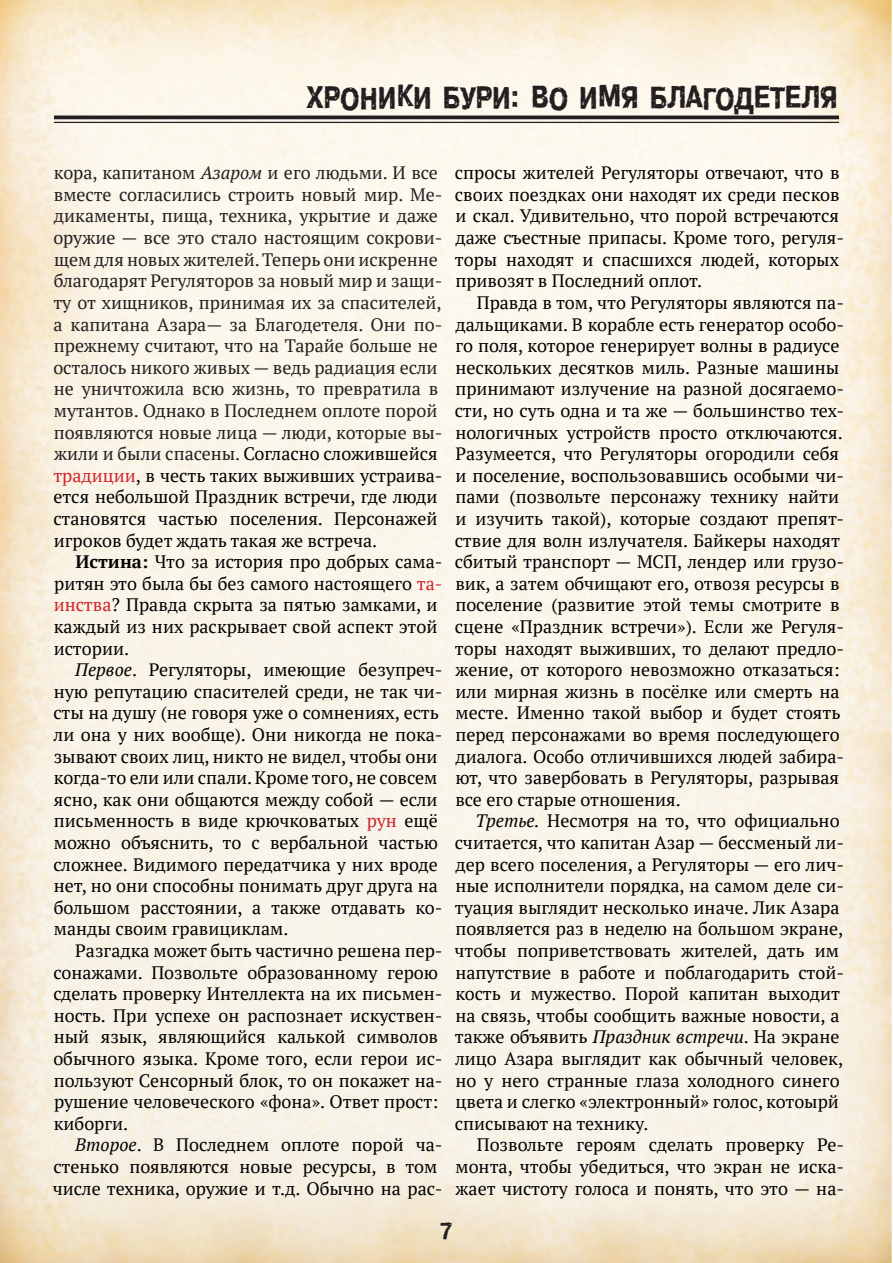
<style>
.page{position:relative;width:893px;height:1263px;background:#fff}
.page>*{position:absolute;margin:0;border:0;box-sizing:border-box;transform-origin:0 0}
.t1{font:36px "Crash C";color:#231f20}
.t2{font:27px "Crash C";color:#231f20}
.t3{font:18px/21.6px "PT Serif";color:#000}
.t4{font:18px/21.6px "PT Serif";color:#231f20}
.s1{font-style:italic}
.s2{color:#000}
.s3{color:#d1232a}
.s4{font-weight:700}
</style>
<div class="page">
<hr style="left:54px;top:116px;width:785px;height:3px;background:#231f20">
<hr style="left:54px;top:122px;width:785px;height:1px;background:#231f20">
<h1 class="t1" style="left:307px;top:80px;width:533px">ХРОНИКИ БУРИ: ВО ИМЯ БЛАГОДЕТЕЛЯ</h1>
<p class="t4" style="left:53px;top:162px;width:391px">кора, капитаном <span class="s1">Азаром</span> и его людьми. И все вместе согласились строить новый мир. Ме&shy;дикаменты, пища, техника, укрытие и даже оружие — все это стало настоящим сокрови&shy;щем для новых жителей. Теперь они искренне благодарят Регуляторов за новый мир и защи&shy;ту от хищников, принимая их за спасителей, а капитана Азара— за Благодетеля. Они по&shy;прежнему считают, что на Тарайе больше не осталось никого живых — ведь радиация если не уничтожила всю жизнь, то превратила в мутантов. Однако в Последнем оплоте порой появляются новые лица — люди, которые вы&shy;жили и были спасены. <span class="s2">Согласно сложившейся </span><span class="s3">традиции</span><span class="s2">, в честь таких выживших устраива&shy;ется небольшой Праздник встречи, где люди становятся частью поселения. Персонажей игроков будет ждать такая же встреча.</span></p>
<p class="t3" style="left:54px;top:551px;width:390px;text-indent:22px"><span class="s4">Истина:</span> Что за история про добрых сама&shy;ритян это была бы без самого настоящего <span class="s3">та&shy;инства</span>? Правда скрыта за пятью замками, и каждый из них раскрывает свой аспект этой истории.</p>
<p class="t3" style="left:53px;top:659px;width:391px;text-indent:22px"><span class="s1">Первое</span>. Регуляторы, имеющие безупреч&shy;ную репутацию спасителей среди, не так чи&shy;сты на душу (не говоря уже о сомнениях, есть ли она у них вообще). Они никогда не пока&shy;зывают своих лиц, никто не видел, чтобы они когда-то ели или спали. Кроме того, не совсем ясно, как они общаются между собой — если письменность в виде крючковатых <span class="s3">рун</span> ещё можно объяснить, то с вербальной частью сложнее. Видимого передатчика у них вроде нет, но они способны понимать друг друга на большом расстоянии, а также отдавать ко&shy;манды своим гравициклам.</p>
<p class="t3" style="left:53px;top:939px;width:391px;text-indent:22px">Разгадка может быть частично решена пер&shy;сонажами. Позвольте образованному герою сделать проверку Интеллекта на их письмен&shy;ность. При успехе он распознает искуствен&shy;ный язык, являющийся калькой символов обычного языка. Кроме того, если герои ис&shy;пользуют Сенсорный блок, то он покажет на&shy;рушение человеческого «фона». Ответ прост: киборги.</p>
<p class="t3" style="left:53px;top:1134px;width:391px;text-indent:22px"><span class="s1">Второе</span>. В Последнем оплоте порой ча&shy;стенько появляются новые ресурсы, в том числе техника, оружие и т.д. Обычно на рас-</p>
<p class="t3" style="left:455px;top:162px;width:391px">спросы жителей Регуляторы отвечают, что в своих поездках они находят их среди песков и скал. Удивительно, что порой встречаются даже съестные припасы. Кроме того, регуля&shy;торы находят и спасшихся людей, которых привозят в Последний оплот.</p>
<p class="t3" style="left:455px;top:291px;width:391px;text-indent:22px">Правда в том, что Регуляторы являются па&shy;дальщиками. В корабле есть генератор особо&shy;го поля, которое генерирует волны в радиусе нескольких десятков миль. Разные машины принимают излучение на разной досягаемо&shy;сти, но суть одна и та же — большинство тех&shy;нологичных устройств просто отключаются.<br>Разумеется, что Регуляторы огородили себя и поселение, воспользовавшись особыми чи&shy;пами (позвольте персонажу технику найти и изучить такой), которые создают препят&shy;ствие для волн излучателя. Байкеры находят сбитый транспорт — МСП, лендер или грузо&shy;вик, а затем обчищают его, отвозя ресурсы в поселение (развитие этой темы смотрите в сцене «Праздник встречи»). Если же Регуля&shy;торы находят выживших, то делают предло&shy;жение, от которого невозможно отказаться: или мирная жизнь в посёлке или смерть на месте. Именно такой выбор и будет стоять перед персонажами во время последующего диалога. Особо отличившихся людей забира&shy;ют, что завербовать в Регуляторы, разрывая все его старые отношения.</p>
<p class="t3" style="left:454px;top:810px;width:391px;text-indent:21px"><span class="s1">Третье.</span> Несмотря на то, что официально считается, что капитан Азар — бессменый ли&shy;дер всего поселения, а Регуляторы — его лич&shy;ные исполнители порядка, на самом деле си&shy;туация выглядит несколько иначе. Лик Азара появляется раз в неделю на большом экране, чтобы поприветствовать жителей, дать им напутствие в работе и поблагодарить стой&shy;кость и мужество. Порой капитан выходит на связь, чтобы сообщить важные новости, а также объявить <span class="s1">Праздник встречи</span>. На экране лицо Азара выглядит как обычный человек, но у него странные глаза холодного синего цвета и слегко «электронный» голос, котоырй списывают на технику.</p>
<p class="t3" style="left:455px;top:1134px;width:390px;text-align:justify;text-indent:21px">Позвольте героям сделать проверку Ре&shy;монта, чтобы убедиться, что экран не иска&shy;жает чистоту голоса и понять, что это — на-</p>
<h2 class="t2" style="left:441px;top:1216px;width:13px">7</h2>
</div>
